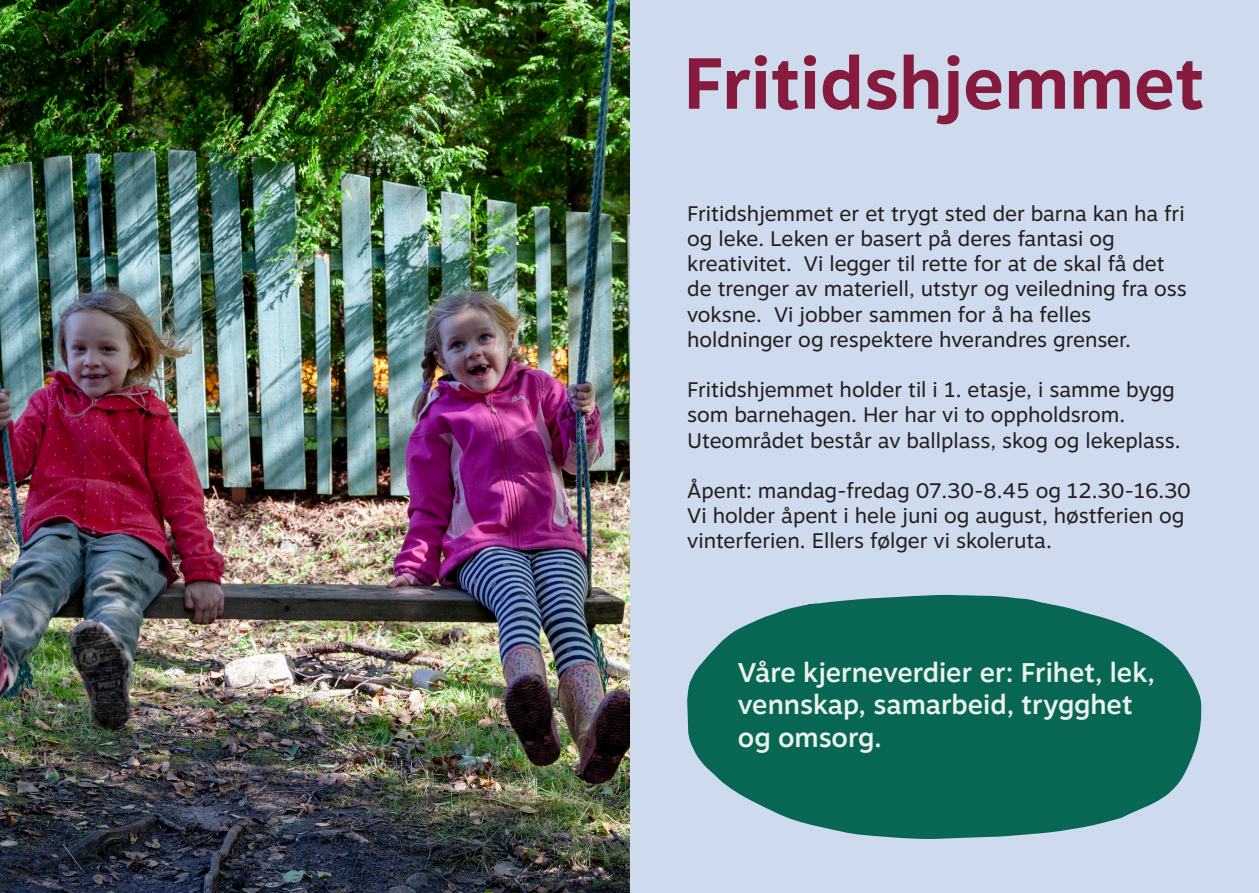
<style>
.page{position:relative;width:1259px;height:893px;background:#fff}
.page>*{position:absolute;margin:0;border:0;box-sizing:border-box;transform-origin:0 0}
.t1{font:700 72px "Motiva Sans";color:#871b3e}
.t2{font:500 27px "Motiva Sans";color:#ebf2ec}
.t3{font:21px/25.2px "Motiva Sans";color:#231f20}
</style>
<div class="page">
<img style="left:0;top:0;width:629px;height:893px">
<div style="left:629px;top:0;width:630px;height:893px;background:#cedaee"></div>
<svg style="left:687px;top:594px;width:515px;height:245px;fill:#086754"></svg>
<p class="t1" style="left:683px;top:30px;width:522px">Fritidshjemmet</p>
<p class="t3" style="left:687px;top:200px;width:499px">Fritidshjemmet er et trygt sted der barna kan ha fri og leke. Leken er basert på deres fantasi og</p>
<p class="t3" style="left:687px;top:251px;width:501px">kreativitet. Vi legger til rette for at de skal få det de trenger av materiell, utstyr og veiledning fra oss voksne. Vi jobber sammen for å ha felles</p>
<p class="t3" style="left:687px;top:326px;width:445px">holdninger og respektere hverandres grenser.</p>
<p class="t3" style="left:687px;top:377px;width:489px">Fritidshjemmet holder til i 1. etasje, i samme bygg som barnehagen. Her har vi to oppholdsrom.</p>
<p class="t3" style="left:687px;top:427px;width:495px">Uteområdet består av ballplass, skog og lekeplass.</p>
<p class="t3" style="left:687px;top:478px;width:505px">Åpent: mandag-fredag 07.30-8.45 og 12.30-16.30</p>
<p class="t3" style="left:687px;top:503px;width:499px">Vi holder åpent i hele juni og august, høstferien og vinterferien. Ellers følger vi skoleruta.</p>
<p class="t2" style="left:738px;top:652px;width:418px">Våre kjerneverdier er: Frihet, lek,</p>
<p class="t2" style="left:738px;top:685px;width:396px">vennskap, samarbeid, trygghet</p>
<p class="t2" style="left:738px;top:717px;width:145px">og omsorg.</p>
</div>
